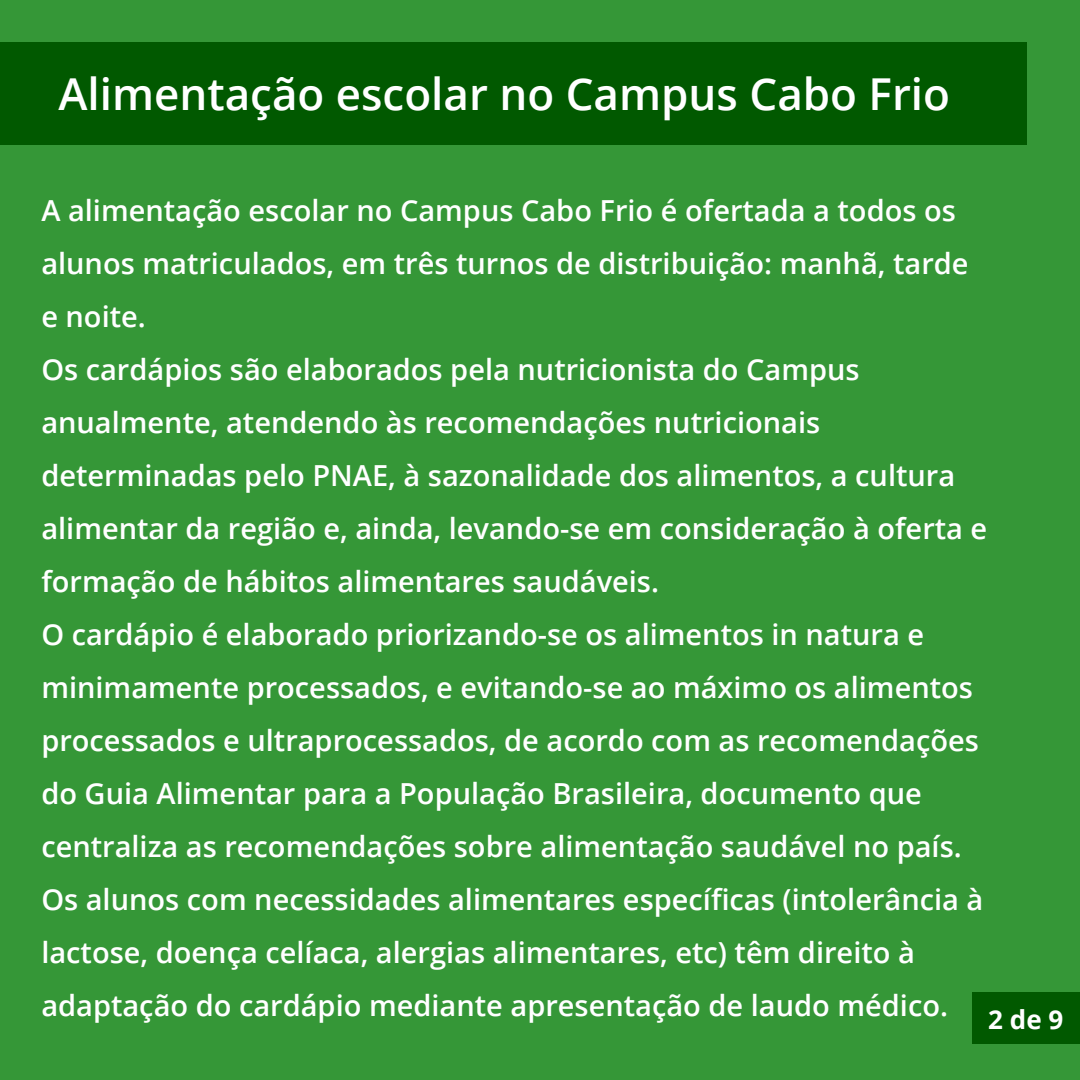
<style>
.page{position:relative;width:1080px;height:1080px;background:#359737}
.page>*{position:absolute;margin:0;border:0;box-sizing:border-box;transform-origin:0 0}
.t1{font:600 44px "Open Sans";color:#fff}
.t2{font:600 29px/53px "Open Sans";color:#fff}
.t3{font:700 26px "Open Sans";color:#fff}
</style>
<div class="page">
<div style="left:0;top:42px;width:1027px;height:103px;background:#015900"></div>
<div style="left:972px;top:992px;width:108px;height:52px;background:#015900"></div>
<h1 class="t1" style="left:58px;top:64px;width:893px">Alimentação escolar no Campus Cabo Frio</h1>
<p class="t2" style="left:41px;top:183px;width:947px">A alimentação escolar no Campus Cabo Frio é ofertada a todos os alunos matriculados, em três turnos de distribuição: manhã, tarde e noite.<br>Os cardápios são elaborados pela nutricionista do Campus anualmente, atendendo às recomendações nutricionais determinadas pelo PNAE, à sazonalidade dos alimentos, a cultura alimentar da região e, ainda, levando-se em consideração à oferta e formação de hábitos alimentares saudáveis.<br>O cardápio é elaborado priorizando-se os alimentos in natura e minimamente processados, e evitando-se ao máximo os alimentos processados e ultraprocessados, de acordo com as recomendações do Guia Alimentar para a População Brasileira, documento que centraliza as recomendações sobre alimentação saudável no país.<br>Os alunos com necessidades alimentares específicas (intolerância à lactose, doença celíaca, alergias alimentares, etc) têm direito à adaptação do cardápio mediante apresentação de laudo médico.</p>
<p class="t3" style="left:988px;top:1001px;width:77px">2 de 9</p>
</div>
